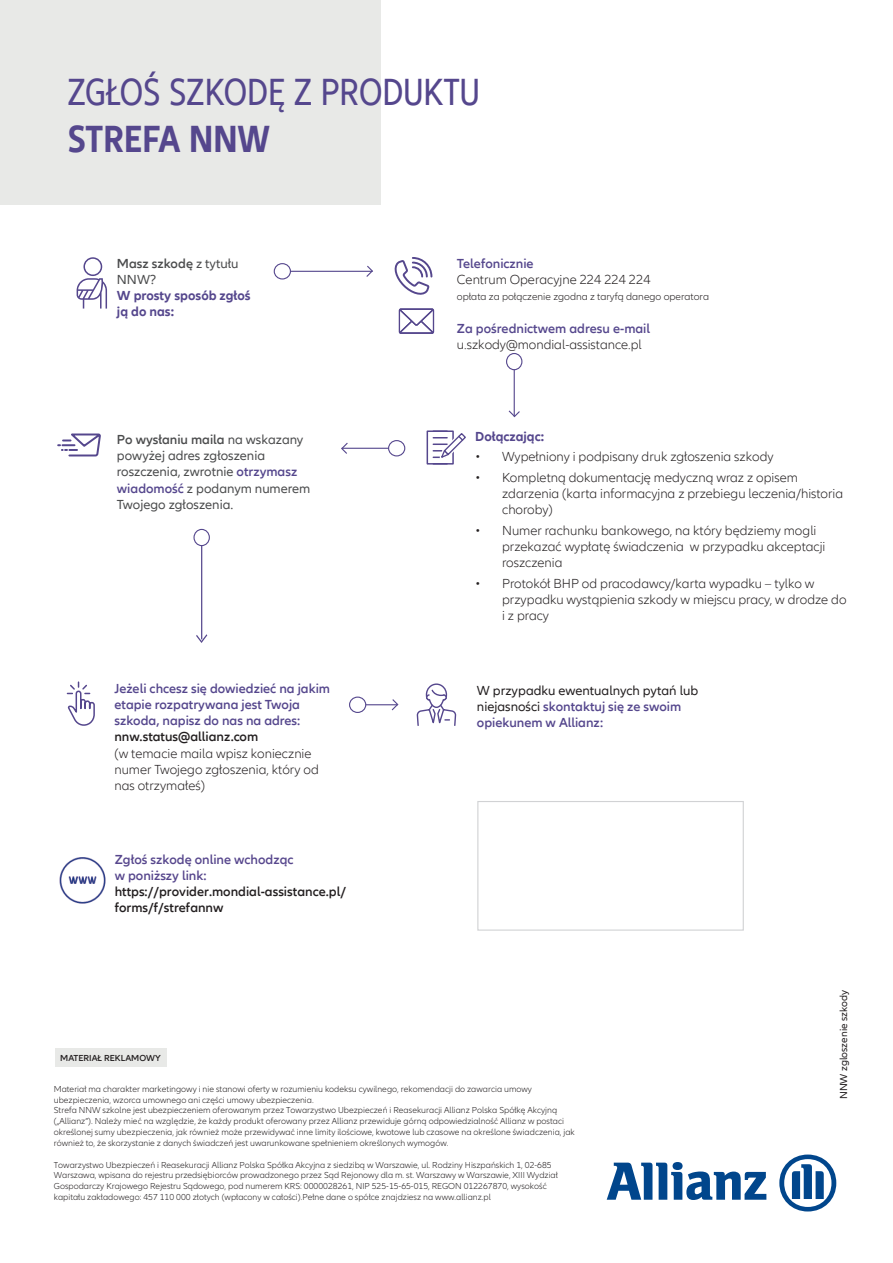
<style>
.page{position:relative;width:893px;height:1263px;background:#fff}
.page>*{position:absolute;margin:0;border:0;box-sizing:border-box;transform-origin:0 0}
.t1{font:condensed 39px/46.8px "Allianz Neo";color:#55478d}
.t2{font:300 13.5px/16.2px "Allianz Neo";color:#231f20}
.t3{font:13.5px/16.2px "Allianz Neo";color:#4b4c4d}
.t4{font:600 13.5px/16.2px "Allianz Neo";color:#55478d}
.t5{font:13.5px/16.2px "Allianz Neo";color:#231f20}
.t6{font:600 13.5px/16.2px "Allianz Neo";color:#231f20}
.t7{font:700 13.5px/16.2px "Allianz Neo";color:#55478d}
.t8{font:600 13.5px/16.2px "Allianz Neo";color:#57478d}
.t9{font:300 10.5px "Allianz Neo";color:#231f20}
.t10{font:10.5px "Allianz Neo";color:#231f20}
.t11{font:300 9px/10.9px "Allianz Neo";color:#231f20}
.t12{font:600 9px "Allianz Neo";color:#231f20}
.s1{font-weight:700}
.s2{font-weight:600;color:#4b4c4d}
.s3{font-weight:400;color:#4b4c4d}
.s4{font-weight:600;color:#55478d}
.s5{font-weight:600}
</style>
<div class="page">
<div style="left:55px;top:1048px;width:112px;height:19px;background:#e8e9e7"></div>
<hr style="left:286px;top:271px;width:86px;height:1px;background:#55478d">
<svg style="left:607px;top:1162px;width:159px;height:38px"></svg>
<svg style="left:779px;top:1154px;width:57px;height:57px"></svg>
<div style="left:0;top:0;width:381px;height:205px;background:#e8e9e7"></div>
<svg style="left:57px;top:433px;width:44px;height:24px"></svg>
<div style="left:477px;top:801px;width:267px;height:130px;border:1px solid #d1d2d4"></div>
<svg style="left:77px;top:257px;width:30px;height:52px"></svg>
<svg style="left:394px;top:257px;width:41px;height:77px"></svg>
<div style="left:427px;top:430px;width:27px;height:35px;background:#fff;border:2px solid #55478d"></div>
<svg style="left:433px;top:430px;width:33px;height:35px"></svg>
<svg style="left:417px;top:683px;width:40px;height:43px"></svg>
<svg style="left:66px;top:681px;width:29px;height:45px"></svg>
<div style="left:274px;top:264px;width:16px;height:15px;background:#fff;border-radius:50%"></div>
<div style="left:274px;top:263px;width:17px;height:16px;border:1px solid #55478d;border-radius:50%"></div>
<svg style="left:365px;top:265px;width:8px;height:12px"></svg>
<hr style="left:514px;top:365px;width:1px;height:51px;background:#55478d">
<div style="left:507px;top:353px;width:15px;height:17px;background:#fff;border-radius:50%"></div>
<div style="left:506px;top:353px;width:16px;height:17px;border:1px solid #55478d;border-radius:50%"></div>
<svg style="left:508px;top:409px;width:12px;height:9px"></svg>
<hr style="left:201px;top:541px;width:1px;height:98px;background:#55478d">
<div style="left:194px;top:529px;width:15px;height:17px;background:#fff;border-radius:50%"></div>
<div style="left:193px;top:529px;width:17px;height:17px;border:1px solid #55478d;border-radius:50%"></div>
<svg style="left:196px;top:633px;width:12px;height:10px"></svg>
<hr style="left:342px;top:448px;width:51px;height:1px;background:#55478d">
<div style="left:389px;top:441px;width:16px;height:15px;background:#fff;border-radius:50%"></div>
<div style="left:388px;top:440px;width:17px;height:16px;border:1px solid #55478d;border-radius:50%"></div>
<svg style="left:341px;top:442px;width:8px;height:12px"></svg>
<hr style="left:354px;top:704px;width:43px;height:1px;background:#55478d">
<div style="left:350px;top:697px;width:16px;height:15px;background:#fff;border-radius:50%"></div>
<div style="left:349px;top:696px;width:17px;height:17px;border:1px solid #55478d;border-radius:50%"></div>
<svg style="left:390px;top:699px;width:9px;height:12px"></svg>
<img style="left:59px;top:857px;width:47px;height:47px">
<p class="t1" style="left:67px;top:69px;width:414px">ZGŁOŚ SZKODĘ Z PRODUKTU<br><span class="s1">STREFA NNW</span></p>
<p class="t7" style="left:117px;top:255px;width:135px"><span class="s2">Masz szkodę</span> <span class="s3">z tytułu<br>NNW?<br></span>W prosty sposób zgłoś ją do nas:</p>
<p class="t2" style="left:457px;top:255px;width:195px"><span class="s4">Telefonicznie<br></span>Centrum Operacyjne 224 224 224</p>
<p class="t9" style="left:457px;top:290px;width:254px">opłata za połączenie zgodna z taryfą danego operatora</p>
<p class="t2" style="left:457px;top:320px;width:195px"><span class="s4">Za pośrednictwem adresu e-mail </span>u.szkody@mondial-assistance.pl</p>
<p class="t3" style="left:117px;top:432px;width:195px"><span class="s5">Po wysłaniu maila</span> na wskazany powyżej adres zgłoszenia roszczenia, zwrotnie <span class="s4">otrzymasz wiadomość</span> z podanym numerem<br>Twojego zgłoszenia.</p>
<p class="t4" style="left:114px;top:680px;width:217px">Jeżeli chcesz się dowiedzieć na jakim etapie rozpatrywana jest Twoja szkoda, napisz do nas na adres:</p>
<p class="t6" style="left:114px;top:729px;width:145px">nnw.status@allianz.com</p>
<p class="t2" style="left:114px;top:745px;width:206px">(w temacie maila wpisz koniecznie numer Twojego zgłoszenia, który od nas otrzymałeś)</p>
<h2 class="t8" style="left:115px;top:851px;width:180px">Zgłoś szkodę online wchodząc w poniższy link:</h2>
<h2 class="t6" style="left:115px;top:884px;width:233px">https://provider.mondial-assistance.pl/ forms/f/strefannw</h2>
<p class="t7" style="left:475px;top:429px;width:70px">Dołączając:</p>
<p class="t2" style="left:475px;top:449px;width:300px">• Wypełniony i podpisany druk zgłoszenia szkody</p>
<p class="t2" style="left:502px;top:470px;width:343px;text-indent:-27px">• Kompletną dokumentację medyczną wraz z opisem zdarzenia (karta informacyjna z przebiegu leczenia/historia choroby)</p>
<p class="t2" style="left:502px;top:522px;width:325px;text-indent:-27px">• Numer rachunku bankowego, na który będziemy mogli przekazać wypłatę świadczenia w przypadku akceptacji roszczenia</p>
<p class="t2" style="left:502px;top:575px;width:346px;text-indent:-27px">• Protokół BHP od pracodawcy/karta wypadku – tylko w przypadku wystąpienia szkody w miejscu pracy, w drodze do i z pracy</p>
<p class="t5" style="left:477px;top:683px;width:223px">W przypadku ewentualnych pytań lub niejasności <span class="s4">skontaktuj się ze swoim opiekunem w Allianz:</span></p>
<p class="t12" style="left:60px;top:1053px;width:102px">MATERIAŁ REKLAMOWY</p>
<p class="t11" style="left:54px;top:1083px;width:522px">Materiał ma charakter marketingowy i nie stanowi oferty w rozumieniu kodeksu cywilnego, rekomendacji do zawarcia umowy ubezpieczenia, wzorca umownego ani części umowy ubezpieczenia.<br>Strefa NNW szkolne jest ubezpieczeniem oferowanym przez Towarzystwo Ubezpieczeń i Reasekuracji Allianz Polska Spółkę Akcyjną („Allianz”). Należy mieć na względzie, że każdy produkt oferowany przez Allianz przewiduje górną odpowiedzialność Allianz w postaci określonej sumy ubezpieczenia, jak również może przewidywać inne limity ilościowe, kwotowe lub czasowe na określone świadczenia, jak również to, że skorzystanie z danych świadczeń jest uwarunkowane spełnieniem określonych wymogów.</p>
<p class="t11" style="left:54px;top:1159px;width:506px">Towarzystwo Ubezpieczeń i Reasekuracji Allianz Polska Spółka Akcyjna z siedzibą w Warszawie, ul. Rodziny Hiszpańskich 1, 02-685<br>Warszawa, wpisana do rejestru przedsiębiorców prowadzonego przez Sąd Rejonowy dla m. st. Warszawy w Warszawie, XIII Wydział Gospodarczy Krajowego Rejestru Sądowego, pod numerem KRS: 0000028261, NIP 525-15-65-015, REGON 012267870, wysokość kapitału zakładowego: 457 110 000 złotych (wpłacony w całości).Pełne dane o spółce znajdziesz na www.allianz.pl</p>
<p class="t10" style="left:838px;top:1099px;width:111px;rotate:-90deg">NNW zgloszenie szkody</p>
</div>
